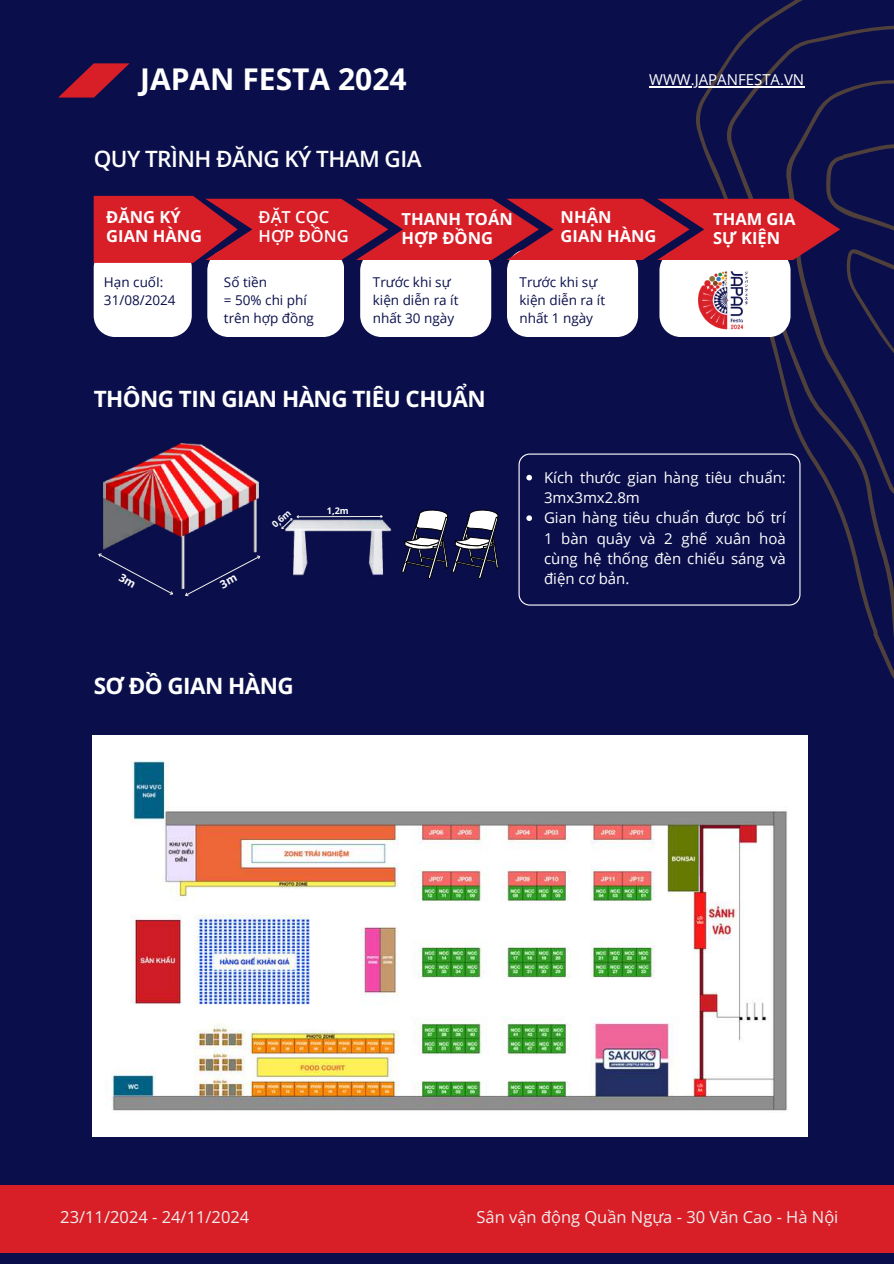
<style>
.page{position:relative;width:894px;height:1264px;background:#fff}
.page>*{position:absolute;margin:0;border:0;box-sizing:border-box;transform-origin:0 0}
.t1{font:700 30px "Open Sans";color:#fff}
.t2{font:700 22.5px "Open Sans";letter-spacing:-.025em;color:#fff}
.t3{font:600 22.5px "Open Sans";letter-spacing:-.025em;color:#fff}
.t4{font:700 16.5px/19.2px "Open Sans";color:#fff}
.t5{font:16.5px "Open Sans";color:#eee}
.t6{font:600 16.5px/19.2px "Open Sans";color:#fff}
.t7{font:15px/20.2px "Open Sans";color:#fff}
.t8{font:13.5px/18px "Open Sans";color:#0a0f4b}
.t9{font:700 9px "Open Sans";color:#fff}
</style>
<div class="page">
<div style="left:0;top:0;width:893px;height:1263px;background:#0a0f4b"></div>
<svg style="left:654px;top:0;width:239px;height:677px"></svg>
<div style="left:0;top:1184px;width:893px;height:68px;background:#d81f28"></div>
<svg style="left:401px;top:509px;width:97px;height:69px"></svg>
<img style="left:104px;top:443px;width:155px;height:145px">
<img style="left:281px;top:515px;width:111px;height:61px">
<svg style="left:94px;top:196px;width:746px;height:141px;background:#c67a88"></svg>
<img style="left:688px;top:267px;width:73px;height:65px">
<img style="left:92px;top:735px;width:715px;height:401px">
<svg style="left:518px;top:453px;width:281px;height:152px"></svg>
<svg style="left:58px;top:63px;width:72px;height:35px"></svg>
<hr style="left:649px;top:86px;width:155px;height:2px;background:#fff">
<svg style="left:98px;top:551px;width:77px;height:44px"></svg>
<svg style="left:183px;top:553px;width:78px;height:44px"></svg>
<h1 class="t1" style="left:140px;top:58px;width:268px">JAPAN FESTA 2024</h1>
<p class="t7" style="left:649px;top:69px;width:156px">WWW.JAPANFESTA.VN</p>
<h2 class="t3" style="left:94px;top:142px;width:329px">QUY TRÌNH ĐĂNG KÝ THAM GIA</h2>
<p class="t4" style="left:106px;top:207px;width:97px">ĐĂNG KÝ<br>GIAN HÀNG</p>
<p class="t6" style="left:258px;top:207px;width:91px">ĐẶT CỌC<br>HỢP ĐỒNG</p>
<p class="t4" style="left:401px;top:209px;width:113px">THANH TOÁN<br>HỢP ĐỒNG</p>
<p class="t4" style="left:560px;top:207px;width:97px">NHẬN<br>GIAN HÀNG</p>
<p class="t4" style="left:713px;top:209px;width:84px">THAM GIA<br>SỰ KIỆN</p>
<p class="t8" style="left:104px;top:272px;width:73px">Hạn cuốI:<br>31/08/2024</p>
<p class="t8" style="left:224px;top:272px;width:91px">Số tiền<br>= 50% chi phí trên hợp đồng</p>
<p class="t8" style="left:373px;top:272px;width:87px">Trước khi sự kiện diễn ra ít nhất 30 ngày</p>
<p class="t8" style="left:519px;top:272px;width:87px">Trước khi sự kiện diễn ra ít nhất 1 ngày</p>
<h2 class="t2" style="left:94px;top:382px;width:393px">THÔNG TIN GIAN HÀNG TIÊU CHUẨN</h2>
<p class="t9" style="left:269px;top:521px;width:23px;rotate:-42deg">0,6m</p>
<p class="t9" style="left:327px;top:504px;width:23px">1,2m</p>
<h2 class="t2" style="left:94px;top:670px;width:202px">SƠ ĐỒ GIAN HÀNG</h2>
<p class="t7" style="left:544px;top:467px;width:243px">Kích thước gian hàng tiêu chuẩn:<br>3mx3mx2.8m<br>Gian hàng tiêu chuẩn được bố trí<br>1 bàn quây và 2 ghế xuân hoà cùng hệ thống đèn chiếu sáng và điện cơ bản.</p>
<p class="t5" style="left:60px;top:1204px;width:190px">23/11/2024 - 24/11/2024</p>
<p class="t5" style="left:476px;top:1204px;width:363px">Sân vận động Quần Ngựa - 30 Văn Cao - Hà Nội</p>
</div>
